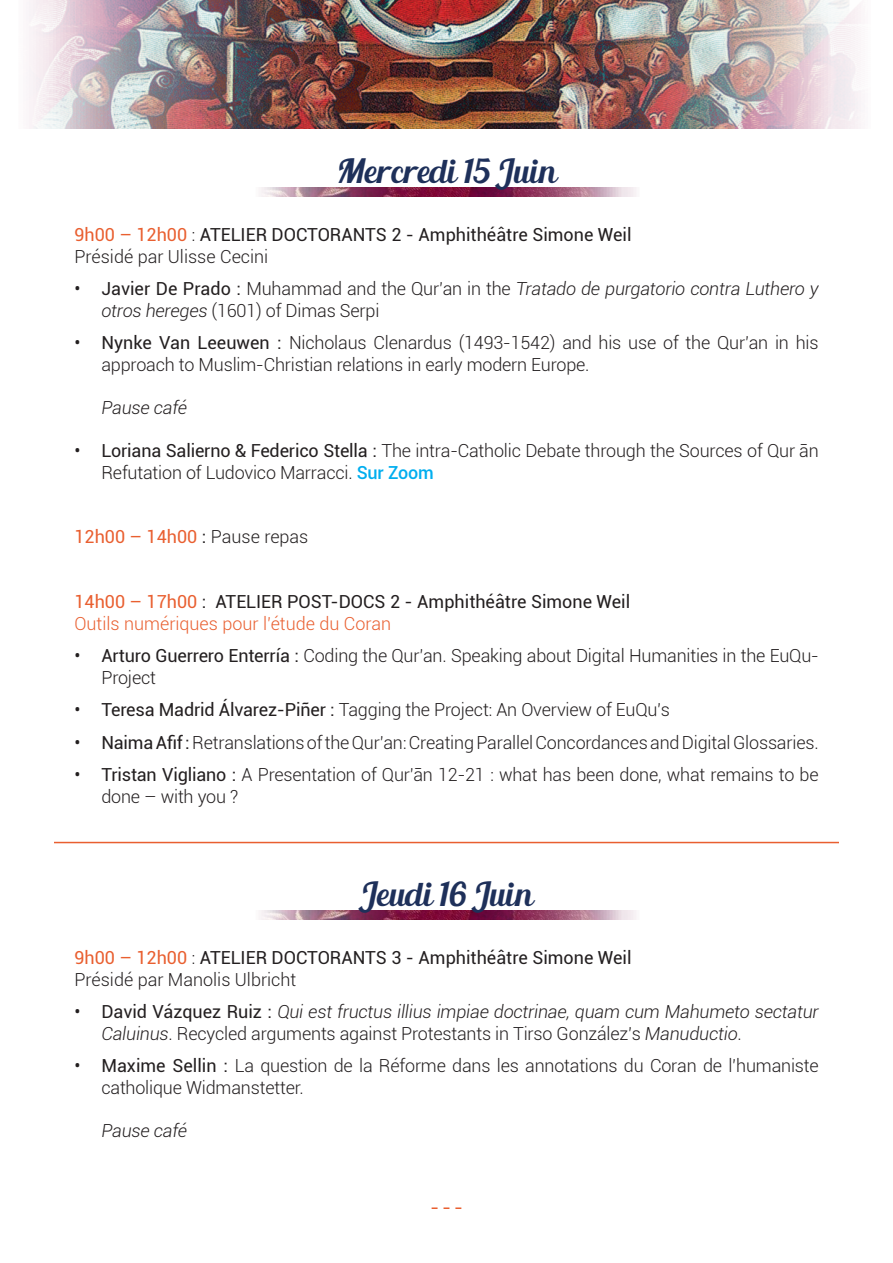
<style>
.page{position:relative;width:893px;height:1263px;background:#fff}
.page>*{position:absolute;margin:0;border:0;box-sizing:border-box;transform-origin:0 0}
.t1{font:33px "Blenda Script";color:#1e305a}
.t2{font:300 18px/21.6px "Roboto";letter-spacing:-.01em;color:#231f20}
.t3{font:italic 300 18px/21.6px "Roboto";letter-spacing:-.01em;color:#231f20}
.t4{font:18px/21.6px "Roboto";color:#231f20}
.t5{font:18px "Roboto";color:#e95f30}
.s1{color:#e95f30}
.s2{font-weight:300}
.s3{font-weight:400;font-style:normal}
.s4{font-style:normal}
.s5{font-weight:400}
.s6{font-weight:500;color:#00aeef}
.s7{color:#231f20}
.s8{font-weight:300;color:#231f20}
.s9{font-weight:300;color:#e95f30}
</style>
<div class="page">
<img style="left:29px;top:0;width:832px;height:129px">
<img style="left:261px;top:187px;width:375px;height:9px">
<img style="left:261px;top:910px;width:375px;height:9px">
<hr style="left:54px;top:842px;width:785px;height:1px;background:#e95f30">
<svg style="left:432px;top:1207px;width:29px;height:2px"></svg>
<h1 class="t1" style="left:337px;top:150px;width:220px">Mercredi 15 Juin</h1>
<p class="t4" style="left:74px;top:223px;width:559px"><span class="s1">9h00 – 12h00</span> <span class="s2">:</span> ATELIER DOCTORANTS 2 - Amphithéâtre Simone Weil<br><span class="s2">Présidé par Ulisse Cecini</span></p>
<p class="t3" style="left:101px;top:277px;width:719px;text-indent:-27px"><span class="s3">• Javier De Prado :</span> <span class="s4">Muhammad and the Qur’an in the</span> Tratado de purgatorio contra Luthero y otros hereges <span class="s4">(1601) of Dimas Serpi</span></p>
<p class="t2" style="left:101px;top:331px;width:719px;text-indent:-27px"><span class="s5">• Nynke Van Leeuwen :</span> Nicholaus Clenardus (1493-1542) and his use of the Qur’an in his approach to Muslim-Christian relations in early modern Europe.</p>
<p class="t3" style="left:101px;top:396px;width:87px">Pause café</p>
<p class="t2" style="left:101px;top:439px;width:719px;text-indent:-27px"><span class="s5">• Loriana Salierno &amp; Federico Stella :</span> The intra-Catholic Debate through the Sources of Qurʾān<br>Refutation of Ludovico Marracci. <span class="s6">Sur Zoom</span></p>
<p class="t5" style="left:74px;top:524px;width:236px">12h00 – 14h00 <span class="s7">:</span> <span class="s8">Pause repas</span></p>
<p class="t4" style="left:74px;top:590px;width:557px"><span class="s1">14h00 – 17h00</span> : ATELIER POST-DOCS 2 - Amphithéâtre Simone Weil<br><span class="s9">Outils numériques pour l’étude du Coran</span></p>
<p class="t2" style="left:101px;top:644px;width:719px;text-indent:-27px"><span class="s5">• Arturo Guerrero Enterría :</span> Coding the Qur’an. Speaking about Digital Humanities in the EuQu-<br>Project</p>
<p class="t2" style="left:74px;top:698px;width:597px"><span class="s5">• Teresa Madrid Álvarez-Piñer :</span> Tagging the Project: An Overview of EuQu’s</p>
<p class="t2" style="left:74px;top:731px;width:746px"><span class="s5">• Naima Afif :</span> Retranslations of the Qur’an: Creating Parallel Concordances and Digital Glossaries.</p>
<p class="t2" style="left:101px;top:763px;width:719px;text-indent:-27px"><span class="s5">• Tristan Vigliano :</span> A Presentation of Qur’ān 12-21 : what has been done, what remains to be done – with you ?</p>
<h1 class="t1" style="left:361px;top:872px;width:173px">Jeudi 16 Juin</h1>
<p class="t4" style="left:74px;top:946px;width:559px"><span class="s1">9h00 – 12h00</span> <span class="s2">:</span> ATELIER DOCTORANTS 3 - Amphithéâtre Simone Weil<br><span class="s2">Présidé par Manolis Ulbricht</span></p>
<p class="t3" style="left:101px;top:1000px;width:719px;text-indent:-27px"><span class="s3">• David Vázquez Ruiz :</span> Qui est fructus illius impiae doctrinae, quam cum Mahumeto sectatur<br>Caluinus<span class="s4">. Recycled arguments against Protestants in Tirso González’s</span> Manuductio<span class="s4">.</span></p>
<p class="t2" style="left:101px;top:1054px;width:719px;text-indent:-27px"><span class="s5">• Maxime Sellin :</span> La question de la Réforme dans les annotations du Coran de l’humaniste catholique Widmanstetter.</p>
<p class="t3" style="left:101px;top:1119px;width:87px">Pause café</p>
</div>
